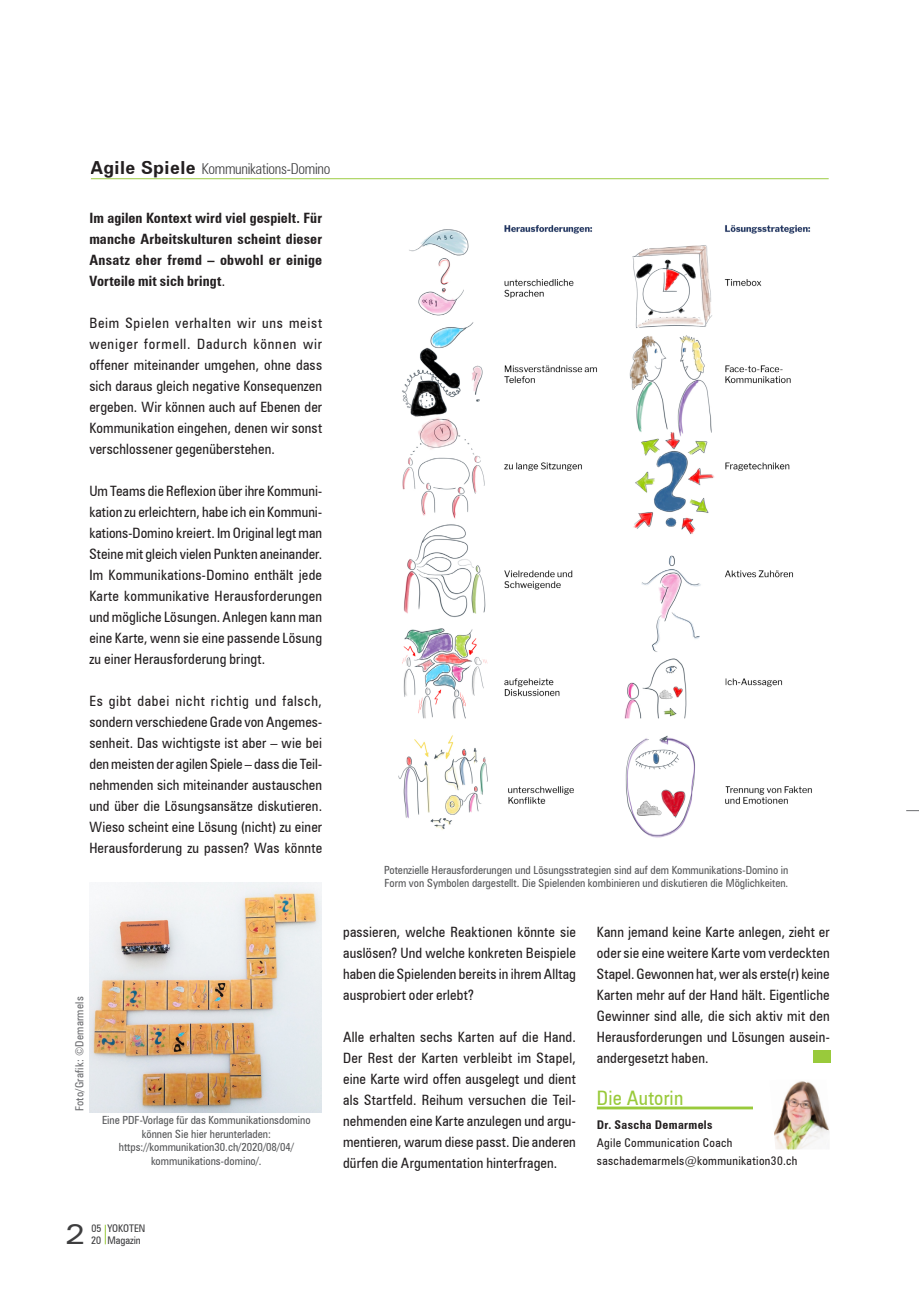
<style>
.page{position:relative;width:919px;height:1289px;background:#fff}
.page>*{position:absolute;margin:0;border:0;box-sizing:border-box;transform-origin:0 0}
.t1{font:expanded 27.75px "Zurich BT";color:#3e3e3f}
.t2{font:condensed 19.95px "Zurich BT";letter-spacing:.01em;color:#99ca3b}
.t3{font:300 condensed 15px "Zurich BT";letter-spacing:-.02em;color:#3e3e3f}
.t4{font:condensed 14.25px/21px "Zurich BT";letter-spacing:.01em;color:#231f20;text-align:justify}
.t5{font:700 condensed 14.25px/21px "Zurich BT";letter-spacing:.015em;color:#231f20;text-align:justify}
.t6{font:condensed 12px/18px "Zurich BT";letter-spacing:.03em;color:#231f20}
.t7{font:700 condensed 12px "Zurich BT";letter-spacing:.03em;color:#231f20}
.t8{font:condensed 11.25px/13.5px "Zurich BT";color:#57585a;text-align:center}
.t9{font:condensed 11.25px "Zurich BT";letter-spacing:.02em;color:#6c6d70}
.t10{font:condensed 10.5px/12px "Zurich BT";color:#3e3e3f}
.s1{font-weight:700;font-stretch:normal;font-size:18px;color:#231f20}
.s2{font-weight:400}
</style>
<div class="page">
<hr style="left:91px;top:178px;width:737px;height:1px;background:#99ca3b">
<div style="left:90px;top:160px;width:739px;height:21px;border:1px solid #fff"></div>
<svg style="left:813px;top:1050px;width:17px;height:13px"></svg>
<hr style="left:597px;top:1106px;width:232px;height:3px;background:#99ca3b">
<div style="left:753px;top:1079px;width:76px;height:70px;background:#fff"></div>
<img style="left:774px;top:1081px;width:55px;height:68px">
<img style="left:89px;top:882px;width:232px;height:230px">
<img style="left:398px;top:225px;width:414px;height:613px">
<svg style="left:906px;top:810px;width:12px;height:1px"></svg>
<svg style="left:105px;top:1224px;width:1px;height:20px"></svg>
<p class="t3" style="left:91px;top:160px;width:241px"><span class="s1">Agile Spiele</span> Kommunikations-Domino</p>
<p class="t5" style="left:89px;top:207px;width:234px">Im agilen Kontext wird viel gespielt. Für manche Arbeitskulturen scheint dieser Ansatz eher fremd – obwohl er einige Vorteile mit sich bringt<span class="s2">.</span></p>
<p class="t4" style="left:89px;top:312px;width:234px">Beim Spielen verhalten wir uns meist weniger formell. Dadurch können wir offener miteinander umgehen, ohne dass sich daraus gleich negative Konsequenzen ergeben. Wir können auch auf Ebenen der Kommunikation eingehen, denen wir sonst verschlossener gegenüberstehen.</p>
<p class="t4" style="left:89px;top:480px;width:234px">Um Teams die Reflexion über ihre Kommuni&shy;kation zu erleichtern, habe ich ein Kommuni&shy;kations-Domino kreiert. Im Original legt man Steine mit gleich vielen Punkten aneinander.<br>Im Kommunikations-Domino enthält jede Karte kommunikative Herausforderungen und mögliche Lösungen. Anlegen kann man eine Karte, wenn sie eine passende Lösung zu einer Herausforderung bringt.</p>
<p class="t4" style="left:89px;top:690px;width:234px">Es gibt dabei nicht richtig und falsch, sondern verschiedene Grade von Angemes&shy;senheit. Das wichtigste ist aber – wie bei den meisten der agilen Spiele – dass die Teil&shy;nehmenden sich miteinander austauschen und über die Lösungsansätze diskutieren.<br>Wieso scheint eine Lösung (nicht) zu einer Herausforderung zu passen? Was könnte</p>
<p class="t8" style="left:384px;top:863px;width:406px;text-align:left">Potenzielle Herausforderungen und Lösungsstrategien sind auf dem Kommunikations-Domino in<br>Form von Symbolen dargestellt. Die Spielenden kombinieren und diskutieren die Möglichkeiten.</p>
<p class="t9" style="left:73px;top:1111px;width:116px;rotate:-90deg">Foto/Grafik: ©Demarmels</p>
<p class="t8" style="left:102px;top:1113px;width:210px">Eine PDF-Vorlage für das Kommunikationsdomino können Sie hier herunterladen: https://kommunikation30.ch/2020/08/04/ kommunikations-domino/.</p>
<p class="t4" style="left:343px;top:921px;width:234px">passieren, welche Reaktionen könnte sie auslösen? Und welche konkreten Beispiele haben die Spielenden bereits in ihrem Alltag ausprobiert oder erlebt?</p>
<p class="t4" style="left:343px;top:1026px;width:234px">Alle erhalten sechs Karten auf die Hand.<br>Der Rest der Karten verbleibt im Stapel, eine Karte wird offen ausgelegt und dient als Startfeld. Reihum versuchen die Teil&shy;nehmenden eine Karte anzulegen und argu&shy;mentieren, warum diese passt. Die anderen dürfen die Argumentation hinterfragen.</p>
<p class="t4" style="left:597px;top:921px;width:234px">Kann jemand keine Karte anlegen, zieht er oder sie eine weitere Karte vom verdeckten Stapel. Gewonnen hat, wer als erste(r) keine Karten mehr auf der Hand hält. Eigentliche Gewinner sind alle, die sich aktiv mit den Herausforderungen und Lösungen ausein&shy;andergesetzt haben.</p>
<h2 class="t2" style="left:597px;top:1085px;width:88px">Die Autorin</h2>
<p class="t7" style="left:597px;top:1116px;width:117px">Dr. Sascha Demarmels</p>
<p class="t6" style="left:597px;top:1133px;width:202px">Agile Communication Coach saschademarmels@kommunikation30.ch</p>
<h1 class="t1" style="left:65px;top:1218px;width:22px">2</h1>
<p class="t10" style="left:91px;top:1222px;width:12px">05<br>20</p>
<p class="t10" style="left:107px;top:1222px;width:39px">YOKOTEN</p>
<p class="t10" style="left:107px;top:1234px;width:35px">Magazin</p>
</div>
